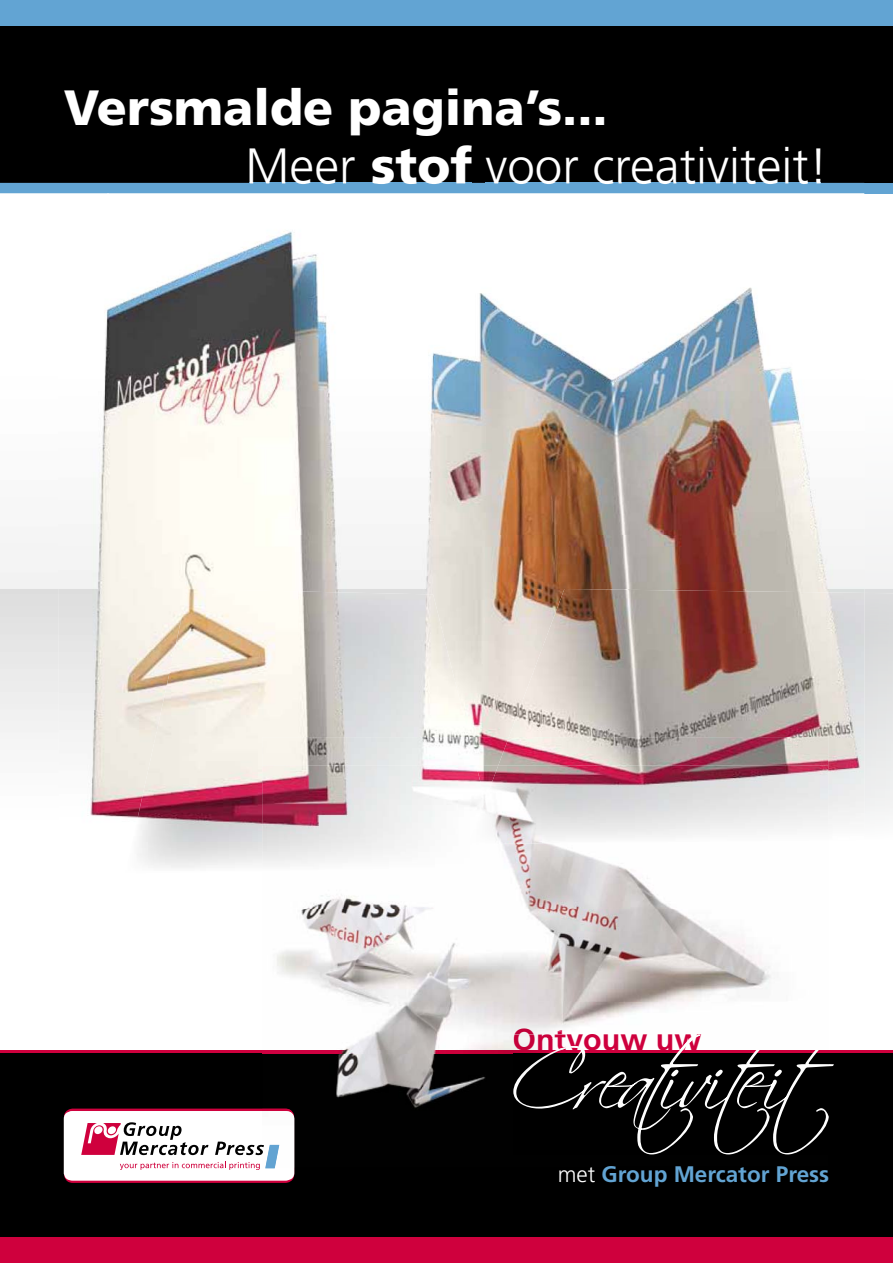
<style>
.page{position:relative;width:893px;height:1263px;background:#fff}
.page>*{position:absolute;margin:0;border:0;box-sizing:border-box;transform-origin:0 0}
.t1{font:300 49.5px "Frutiger LT Std";color:#fff}
.t2{font:900 49.5px "Frutiger LT Std";color:#fff}
.t3{font:700 30.3px "Frutiger LT Std";color:#ce003d}
.t4{font:700 22.5px "Frutiger LT Std";color:#62a4d3}
.t5{font:700 22.5px "Frutiger LT Std";color:#62a3d2}
.s1{font-weight:900}
.s2{color:#c5003a}
.s3{color:#ca003c}
.s4{color:#cb003c}
.s5{font-weight:300;color:#fff}
.s6{font-weight:300;color:#fefefe}
.s7{color:#62a3d2}
</style>
<div class="page">
<div style="left:0;top:1051px;width:893px;height:212px;background:#000"></div>
<div style="left:0;top:1237px;width:893px;height:26px;background:#cf003d"></div>
<hr style="left:0;top:1050px;width:893px;height:3px;background:#cf003d">
<div style="left:0;top:0;width:893px;height:183px;background:#000"></div>
<div style="left:0;top:0;width:893px;height:26px;background:#62a4d3"></div>
<div style="left:0;top:183px;width:864px;height:10px;background:#62a4d3"></div>
<img style="left:250px;top:183px;width:222px;height:1px">
<img style="left:372px;top:183px;width:94px;height:1px">
<img style="left:486px;top:183px;width:334px;height:1px">
<img style="left:59px;top:231px;width:805px;height:358px">
<img style="left:59px;top:589px;width:67px;height:141px">
<img style="left:469px;top:589px;width:40px;height:47px">
<img style="left:469px;top:636px;width:40px;height:101px">
<img style="left:59px;top:730px;width:67px;height:92px">
<img style="left:126px;top:589px;width:343px;height:282px">
<img style="left:509px;top:589px;width:355px;height:232px">
<img style="left:476px;top:737px;width:22px;height:28px">
<img style="left:262px;top:737px;width:214px;height:28px">
<img style="left:498px;top:737px;width:330px;height:28px">
<img style="left:277px;top:844px;width:494px;height:206px">
<img style="left:262px;top:1053px;width:530px;height:115px">
<img style="left:339px;top:1050px;width:174px;height:3px">
<img style="left:514px;top:1028px;width:187px;height:6px">
<img style="left:603px;top:1166px;width:189px;height:2px">
<img style="left:513px;top:1034px;width:315px;height:120px">
<img style="left:513px;top:1053px;width:129px;height:56px">
<img style="left:549px;top:1050px;width:93px;height:3px">
<img style="left:556px;top:1046px;width:86px;height:5px">
<svg style="left:64px;top:1108px;width:230px;height:75px;background:#e6ccd3"></svg>
<img style="left:265px;top:1145px;width:14px;height:23px">
<img style="left:262px;top:765px;width:240px;height:106px">
<img style="left:485px;top:765px;width:343px;height:79px">
<img style="left:469px;top:800px;width:27px;height:44px">
<p class="t2" style="left:64px;top:87px;width:545px">Versmalde pagina’s...</p>
<p class="t1" style="left:246px;top:145px;width:584px">Meer <span class="s1">stof</span> voor creativiteit!</p>
<p class="t3" style="left:512px;top:1026px;width:191px"><span class="s2">O</span><span class="s3">n</span><span class="s4">t</span>vouw uw</p>
<p class="t4" style="left:558px;top:1165px;width:273px"><span class="s5">me</span><span class="s6">t</span> <span class="s7">G</span>roup erca or ress</p>
<p class="t5" style="left:674px;top:1165px;width:23px">M</p>
<p class="t5" style="left:738px;top:1165px;width:10px">t</p>
<p class="t5" style="left:776px;top:1165px;width:14px">P</p>
</div>
